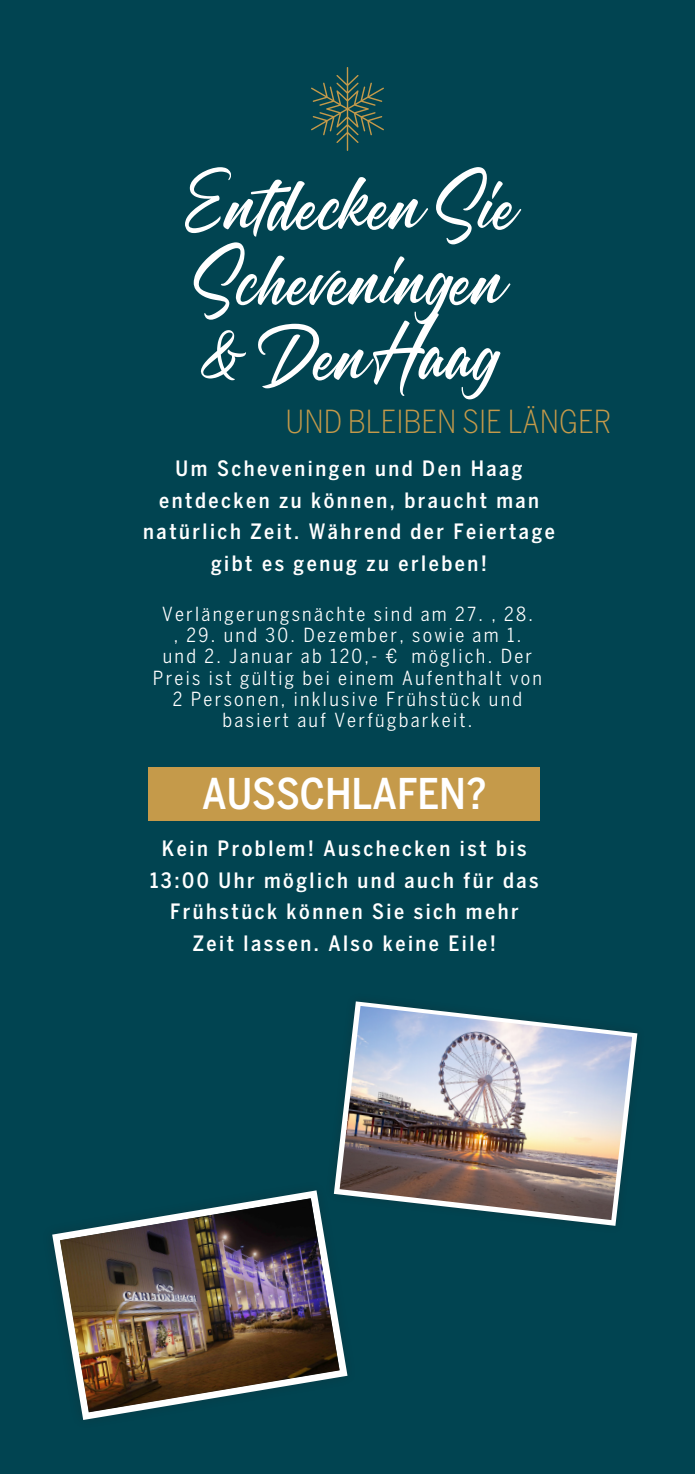
<style>
.page{position:relative;width:695px;height:1474px;background:#fff}
.page>*{position:absolute;margin:0;border:0;box-sizing:border-box;transform-origin:0 0}
.t1{font:105px "Carrington Demo";letter-spacing:.01em;color:#fff}
.t2{font:500 condensed 42px "Benton Sans";color:#fff}
.t3{font:300 condensed 31.5px "Benton Sans";color:#c59a4a}
.t4{font:500 condensed 21px/31.5px "Benton Sans";letter-spacing:.12em;color:#fff;text-align:center}
.t5{font:condensed 19.25px/21px "Benton Sans";letter-spacing:.12em;color:#fff;text-align:center}
.s1{font-size:84px}
</style>
<div class="page">
<div style="left:0;top:0;width:694px;height:1473px;background:#014451"></div>
<svg style="left:311px;top:67px;width:73px;height:84px"></svg>
<div style="left:148px;top:767px;width:392px;height:53px;background:#c59a4a"></div>
<svg style="left:335px;top:1001px;width:303px;height:225px"></svg>
<img style="left:339px;top:1005px;width:293px;height:215px">
<svg style="left:334px;top:1177px;width:26px;height:49px"></svg>
<svg style="left:52px;top:1186px;width:299px;height:234px"></svg>
<img style="left:60px;top:1198px;width:279px;height:214px">
<p class="t1" style="left:181px;top:154px;width:333px">Entdecken Sie</p>
<p class="t1" style="left:194px;top:229px;width:308px">Scheveningen</p>
<p class="t1" style="left:199px;top:305px;width:297px"><span class="s1">&amp;</span> Den Haag</p>
<p class="t3" style="left:285px;top:403px;width:327px">UND BLEIBEN SIE LÄNGER</p>
<p class="t4" style="left:143px;top:453px;width:413px">Um Scheveningen und Den Haag entdecken zu können, braucht man natürlich Zeit. Während der Feiertage gibt es genug zu erleben!</p>
<p class="t5" style="left:153px;top:604px;width:391px">Verlängerungsnächte sind am 27. , 28.<br>, 29. und 30. Dezember, sowie am 1.<br>und 2. Januar ab 120,- € möglich. Der Preis ist gültig bei einem Aufenthalt von 2 Personen, inklusive Frühstück und basiert auf Verfügbarkeit.</p>
<p class="t2" style="left:202px;top:768px;width:285px">AUSSCHLAFEN?</p>
<p class="t4" style="left:150px;top:832px;width:390px">Kein Problem! Auschecken ist bis<br>13:00 Uhr möglich und auch für das<br>Frühstück können Sie sich mehr<br>Zeit lassen. Also keine Eile!</p>
</div>
